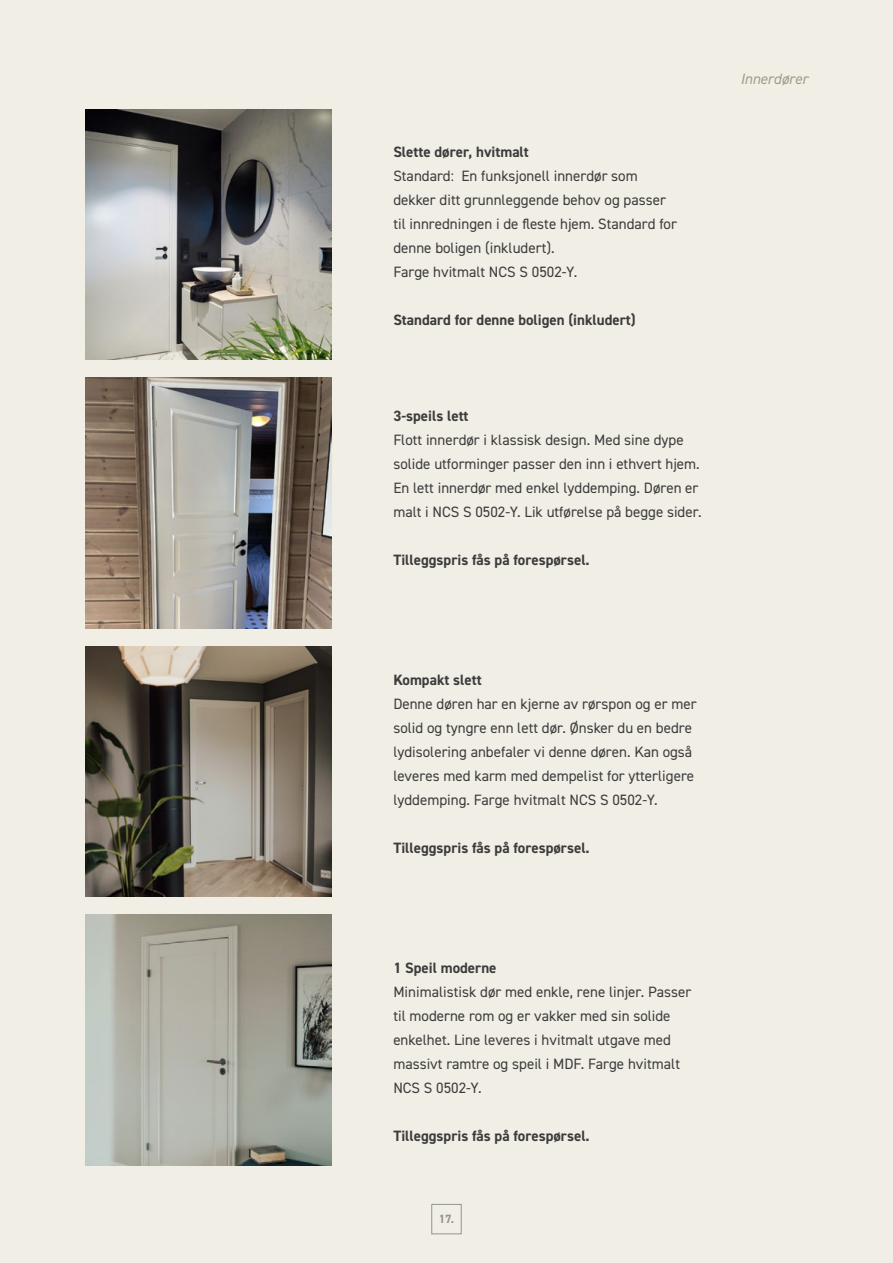
<style>
.page{position:relative;width:893px;height:1263px;background:#f1eee6}
.page>*{position:absolute;margin:0;border:0;box-sizing:border-box;transform-origin:0 0}
.t1{font:15px/24px "DIN2014";color:#3c3c3b}
.t2{font:700 15px "DIN2014";color:#3c3c3b}
.t3{font:italic 15px "DIN2014";color:#9e9c87}
.t4{font:700 12px "DIN2014";color:#949494}
</style>
<div class="page">
<img style="left:85px;top:109px;width:247px;height:251px">
<img style="left:85px;top:646px;width:247px;height:251px">
<img style="left:85px;top:914px;width:247px;height:251px">
<img style="left:85px;top:378px;width:247px;height:250px">
<div style="left:431px;top:1204px;width:31px;height:30px;border:1px solid #949494"></div>
<p class="t2" style="left:393px;top:142px;width:137px">Slette dører, hvitmalt</p>
<p class="t1" style="left:393px;top:164px;width:285px">Standard: En funksjonell innerdør som dekker ditt grunnleggende behov og passer til innredningen i de fleste hjem. Standard for denne boligen (inkludert).<br>Farge hvitmalt NCS S 0502-Y.</p>
<p class="t2" style="left:393px;top:310px;width:244px">Standard for denne boligen (inkludert)</p>
<p class="t2" style="left:393px;top:406px;width:77px">3-speils lett</p>
<p class="t1" style="left:393px;top:428px;width:310px">Flott innerdør i klassisk design. Med sine dype solide utforminger passer den inn i ethvert hjem.<br>En lett innerdør med enkel lyddemping. Døren er malt i NCS S 0502-Y. Lik utførelse på begge sider.</p>
<p class="t2" style="left:393px;top:550px;width:198px">Tilleggspris fås på forespørsel.</p>
<p class="t3" style="left:740px;top:70px;width:69px">Innerdører</p>
<p class="t2" style="left:393px;top:670px;width:90px">Kompakt slett</p>
<p class="t1" style="left:393px;top:692px;width:305px">Denne døren har en kjerne av rørspon og er mer solid og tyngre enn lett dør. Ønsker du en bedre lydisolering anbefaler vi denne døren. Kan også leveres med karm med dempelist for ytterligere lyddemping. Farge hvitmalt NCS S 0502-Y.</p>
<p class="t2" style="left:393px;top:838px;width:198px">Tilleggspris fås på forespørsel.</p>
<p class="t2" style="left:393px;top:958px;width:105px">1 Speil moderne</p>
<p class="t1" style="left:393px;top:980px;width:299px">Minimalistisk dør med enkle, rene linjer. Passer til moderne rom og er vakker med sin solide enkelhet. Line leveres i hvitmalt utgave med massivt ramtre og speil i MDF. Farge hvitmalt NCS S 0502-Y.</p>
<p class="t2" style="left:393px;top:1126px;width:198px">Tilleggspris fås på forespørsel.</p>
<p class="t4" style="left:439px;top:1211px;width:17px">17.</p>
</div>
